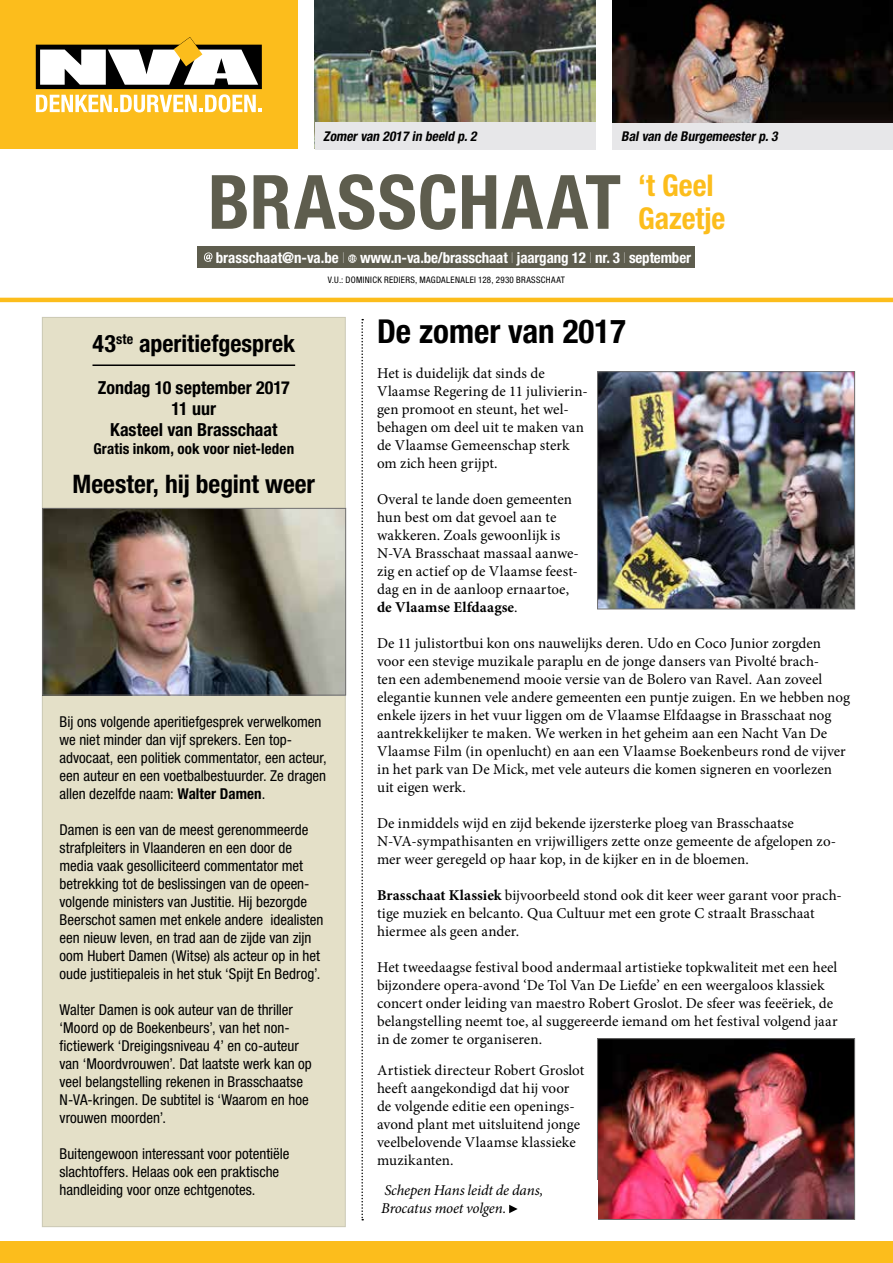
<style>
.page{position:relative;width:893px;height:1263px;background:#fff}
.page>*{position:absolute;margin:0;border:0;box-sizing:border-box;transform-origin:0 0}
.t1{font:700 condensed 75px "Helvetica Neue LT Std";letter-spacing:.015em;color:#5e5d4e}
.t2{font:700 condensed 33px "Helvetica Neue LT Std";color:#000}
.t3{font:700 condensed 30px/33px "Helvetica Neue LT Std";letter-spacing:-.005em;color:#fcbd1c}
.t4{font:700 condensed 25.5px "Helvetica Neue LT Std";color:#000}
.t5{font:700 condensed 24px "Helvetica Neue LT Std";color:#000}
.t6{font:700 condensed 18px/21px "Helvetica Neue LT Std";color:#000;text-align:center}
.t7{font:15px/18px "Minion Pro";color:#000}
.t8{font:condensed 15px/18px "Helvetica Neue LT Std";color:#000}
.t9{font:700 condensed 15px "Helvetica Neue LT Std";letter-spacing:-.01em;color:#fff}
.t10{font:italic 15px/18px "Minion Pro";letter-spacing:-.015em;color:#000}
.t11{font:700 condensed 15px "Helvetica Neue LT Std";letter-spacing:.005em;color:#000}
.t12{font:italic 700 condensed 13.5px "Helvetica Neue LT Std";color:#000}
.t13{font:condensed 9px "Helvetica Neue LT Std";letter-spacing:.035em;color:#000}
.s1{font-weight:200}
.s2{font-weight:700}
</style>
<div class="page">
<div style="left:0;top:0;width:298px;height:149px;background:#fcbd1c"></div>
<svg style="left:36px;top:37px;width:226px;height:75px"></svg>
<div style="left:0;top:1242px;width:893px;height:21px;background:#fcbd1c"></div>
<hr style="left:0;top:298px;width:893px;height:4px;background:#fcbd1c">
<div style="left:198px;top:247px;width:497px;height:21px;background:#5e5d4e"></div>
<svg style="left:204px;top:252px;width:8px;height:10px"></svg>
<svg style="left:348px;top:254px;width:9px;height:9px"></svg>
<svg style="left:361px;top:319px;width:2px;height:901px"></svg>
<div style="left:42px;top:317px;width:303px;height:910px;background:#e4e0c8"></div>
<hr style="left:92px;top:364px;width:203px;height:2px;background:#000">
<img style="left:45px;top:510px;width:299px;height:183px">
<div style="left:43px;top:508px;width:303px;height:187px;border:1px solid #706f6f"></div>
<img style="left:599px;top:373px;width:254px;height:234px">
<div style="left:597px;top:371px;width:258px;height:238px;border:1px solid #706f6f"></div>
<img style="left:599px;top:1040px;width:254px;height:177px">
<div style="left:597px;top:1038px;width:258px;height:181px;border:1px solid #706f6f"></div>
<svg style="left:509px;top:1205px;width:9px;height:8px"></svg>
<img style="left:315px;top:0;width:280px;height:122px">
<img style="left:612px;top:0;width:281px;height:149px">
<div style="left:613px;top:123px;width:280px;height:27px;background:#e7e7e9"></div>
<div style="left:315px;top:122px;width:281px;height:28px;background:#e7e7e9"></div>
<p class="t12" style="left:323px;top:128px;width:158px">Zomervan 2017 in beeld p.2</p>
<p class="t12" style="left:621px;top:128px;width:161px">Balvan de Burgemeesterp.3</p>
<h1 class="t1" style="left:208px;top:157px;width:414px">BRASSCHAAT</h1>
<h3 class="t3" style="left:638px;top:168px;width:89px">‘t Geel<br>Gazetje</h3>
<p class="t9" style="left:216px;top:248px;width:477px">brasschaat@n-va.be <span class="s1">I</span> www.n-va.be/brasschaat <span class="s1">I</span> jaargang 12 <span class="s1">I</span> nr. 3 <span class="s1">I</span> september</p>
<p class="t13" style="left:328px;top:274px;width:239px">V.U.: DOMINICK REDIERS, MAGDALENALEI 128, 2930 BRASSCHAAT</p>
<h3 class="t5" style="left:92px;top:329px;width:204px">43<sup>ste</sup> aperitiefgesprek</h3>
<p class="t6" style="left:98px;top:377px;width:193px">Zondag 10 september 2017<br>11 uur<br>Kasteel van Brasschaat</p>
<p class="t11" style="left:93px;top:440px;width:202px">Gratis inkom, ook voor niet-leden</p>
<h3 class="t4" style="left:73px;top:468px;width:244px">Meester, hij begint weer</h3>
<p class="t8" style="left:60px;top:713px;width:269px">Bij ons volgende aperitiefgesprek verwelkomen we niet minder dan vijf sprekers. Een top&shy;advocaat, een politiek commentator, een acteur, een auteur en een voetbalbestuurder. Ze dragen allen dezelfde naam: <span class="s2">Walter Damen</span>.</p>
<p class="t8" style="left:60px;top:821px;width:265px">Damen is een van de meest gerenommeerde strafpleiters in Vlaanderen en een door de media vaak gesolliciteerd commentator met betrekking tot de beslissingen van de opeen&shy;volgende ministers van Justitie. Hij bezorgde Beerschot samen met enkele andere idealisten een nieuw leven, en trad aan de zijde van zijn oom Hubert Damen (Witse) als acteur op in het oude justitiepaleis in het stuk ‘Spijt En Bedrog’.</p>
<p class="t8" style="left:60px;top:1001px;width:254px">Walter Damen is ook auteur van de thriller ‘Moord op de Boekenbeurs’, van het non&shy;fictiewerk ‘Dreigingsniveau 4’ en co-auteur van ‘Moordvrouwen’. Dat laatste werk kan op veel belangstelling rekenen in Brasschaatse N-VA-kringen. De subtitel is ‘Waarom en hoe vrouwen moorden’.</p>
<p class="t8" style="left:60px;top:1145px;width:232px">Buitengewoon interessant voor potentiële slachtoffers. Helaas ook een praktische handleiding voor onze echtgenotes.</p>
<h2 class="t2" style="left:377px;top:311px;width:251px">De zomer van 2017</h2>
<p class="t7" style="left:377px;top:364px;width:212px">Het is duidelijk dat sinds de<br>Vlaamse Regering de 11 julivierin&shy;gen promoot en steunt, het wel&shy;behagen om deel uit te maken van de Vlaamse Gemeenschap sterk om zich heen grijpt.</p>
<p class="t7" style="left:377px;top:490px;width:203px">Overal te lande doen gemeenten hun best om dat gevoel aan te wakkeren. Zoals gewoonlijk is<br>N-VA Brasschaat massaal aanwe&shy;zig en actief op de Vlaamse feest&shy;dag en in de aanloop ernaartoe, <span class="s2">de Vlaamse Elfdaagse</span>.</p>
<p class="t7" style="left:377px;top:634px;width:475px">De 11 julistortbui kon ons nauwelijks deren. Udo en Coco Junior zorgden voor een stevige muzikale paraplu en de jonge dansers van Pivolté brach-<br>ten een adembenemend mooie versie van de Bolero van Ravel. Aan zoveel elegantie kunnen vele andere gemeenten een puntje zuigen. En we hebben nog enkele ijzers in het vuur liggen om de Vlaamse Elfdaagse in Brasschaat nog aantrekkelijker te maken. We werken in het geheim aan een Nacht Van De Vlaamse Film (in openlucht) en aan een Vlaamse Boekenbeurs rond de vijver in het park van De Mick, met vele auteurs die komen signeren en voorlezen uit eigen werk.</p>
<p class="t7" style="left:377px;top:814px;width:461px">De inmiddels wijd en zijd bekende ijzersterke ploeg van Brasschaatse<br>N-VA-sympathisanten en vrijwilligers zette onze gemeente de afgelopen zo&shy;mer weer geregeld op haar kop, in de kijker en in de bloemen.</p>
<p class="t7" style="left:377px;top:886px;width:466px"><span class="s2">Brasschaat Klassiek</span> bijvoorbeeld stond ook dit keer weer garant voor prach&shy;tige muziek en belcanto. Qua Cultuur met een grote C straalt Brasschaat hiermee als geen ander.</p>
<p class="t7" style="left:377px;top:958px;width:462px">Het tweedaagse festival bood andermaal artistieke topkwaliteit met een heel bijzondere opera-avond ‘De Tol Van De Liefde’ en een weergaloos klassiek concert onder leiding van maestro Robert Groslot. De sfeer was feeëriek, de belangstelling neemt toe, al suggereerde iemand om het festival volgend jaar in de zomer te organiseren.</p>
<p class="t7" style="left:377px;top:1061px;width:209px">Artistiek directeur Robert Groslot heeft aangekondigd dat hij voor de volgende editie een openings&shy;avond plant met uitsluitend jonge veelbelovende Vlaamse klassieke muzikanten.</p>
<p class="t10" style="left:381px;top:1181px;width:163px">Schepen Hans leidt de dans,<br>Brocatus moet volgen.</p>
</div>
